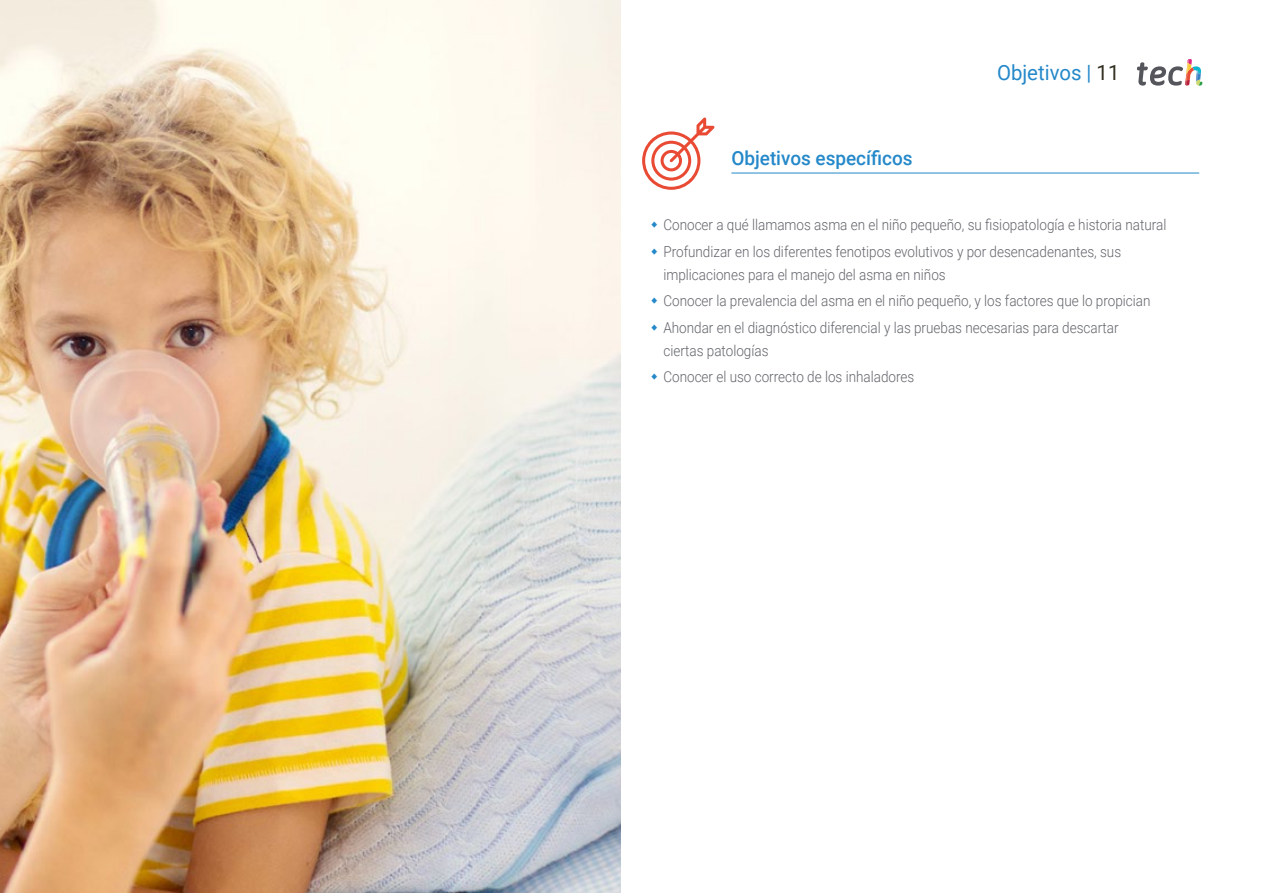
<style>
.page{position:relative;width:1263px;height:893px;background:#fff}
.page>*{position:absolute;margin:0;border:0;box-sizing:border-box;transform-origin:0 0}
.t1{font:21px "Roboto";color:#2488c9}
.t2{font:500 19.5px "Roboto";color:#2488c9}
.t3{font:300 15px/26.7px "Roboto";color:#61646a;scale:.9 1}
.s1{color:#312e20}
</style>
<div class="page">
<img style="left:0;top:0;width:621px;height:893px">
<svg style="left:1137px;top:59px;width:65px;height:27px"></svg>
<svg style="left:642px;top:117px;width:72px;height:73px"></svg>
<hr style="left:731px;top:173px;width:468px;height:1px;background:#2488c9">
<h2 class="t2" style="left:731px;top:144px;width:183px">Objetivos específicos</h2>
<h1 class="t1" style="left:997px;top:57px;width:124px">Objetivos | <span class="s1">11</span></h1>
<p class="t3" style="left:663px;top:211px;width:560px">Conocer a qué llamamos asma en el niño pequeño, su fisiopatología e historia natural<br>Profundizar en los diferentes fenotipos evolutivos y por desencadenantes, sus</p>
<p class="t3" style="left:663px;top:260px;width:543px">implicaciones para el manejo del asma en niños<br>Conocer la prevalencia del asma en el niño pequeño, y los factores que lo propician<br>Ahondar en el diagnóstico diferencial y las pruebas necesarias para descartar</p>
<p class="t3" style="left:663px;top:336px;width:280px">ciertas patologías<br>Conocer el uso correcto de los inhaladores</p>
</div>
